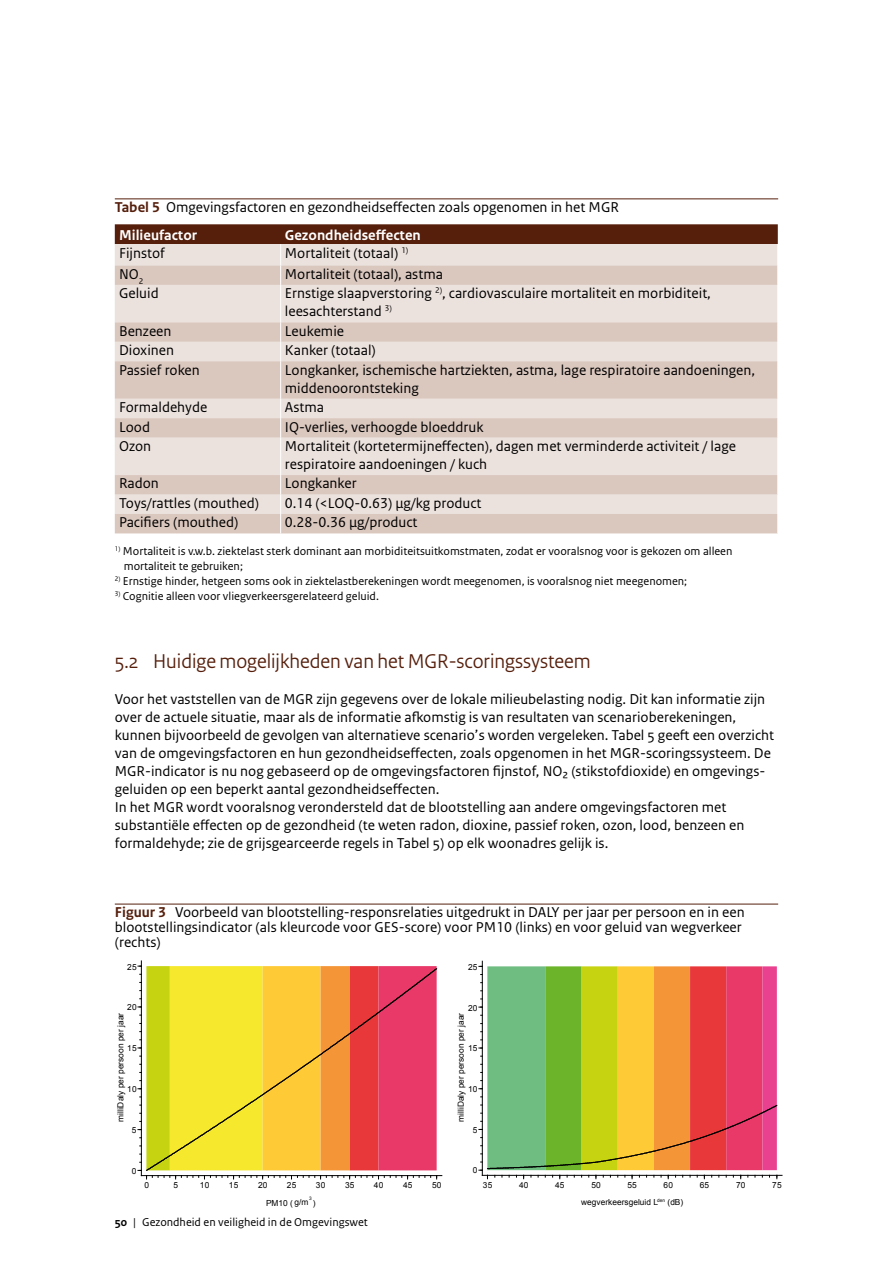
<style>
.page{position:relative;width:893px;height:1263px;background:#fff}
.page>*{position:absolute;margin:0;border:0;box-sizing:border-box;transform-origin:0 0}
._05_RIVM_Paragraafko{font:21px "Rijksoverheid Sans Heading";color:#551f0c}
._10_RIVM_Broodtekst{font:15px/18px "Rijksoverheid Sans Text";color:#000}
.XD-Tabel_plat_def{font:15px/18px "Rijksoverheid Sans Text";color:#000}
._31_RIVM_Tabel_Titel{font:15px/15px "Rijksoverheid Sans Text";color:#000}
.XD-Tabel_plat_def-2{font:700 15px "Rijksoverheid Sans Text";color:#fff}
._33_RIVM_Tabel_Bronv{font:12px/15px "Rijksoverheid Sans Text";color:#000}
.t1{font:8.4px "Arial";letter-spacing:.015em;color:#000}
.t2{font:4.8px "Arial";color:#000}
.s1{font-weight:700;color:#551f0c}
.s2{font-weight:700}
</style>
<div class="page">
<hr style="left:115px;top:198px;width:663px;height:1px;background:#551f0c">
<svg style="left:115px;top:285px;width:662px;height:248px;background:#e3d5ce"></svg>
<svg style="left:115px;top:224px;width:663px;height:61px;background:#b59a90"></svg>
<hr style="left:280px;top:285px;width:1px;height:37px;background:#fff">
<svg style="left:280px;top:322px;width:1px;height:39px"></svg>
<svg style="left:777px;top:322px;width:1px;height:20px"></svg>
<hr style="left:280px;top:361px;width:1px;height:38px;background:#fff">
<svg style="left:280px;top:399px;width:1px;height:39px"></svg>
<svg style="left:777px;top:418px;width:1px;height:20px"></svg>
<hr style="left:280px;top:438px;width:1px;height:37px;background:#fff">
<svg style="left:280px;top:475px;width:1px;height:58px"></svg>
<svg style="left:777px;top:475px;width:1px;height:58px"></svg>
<hr style="left:115px;top:904px;width:663px;height:1px;background:#551f0c">
<hr style="left:141px;top:961px;width:1px;height:214px;background:#000">
<hr style="left:141px;top:1175px;width:301px;height:1px;background:#000">
<svg style="left:138px;top:966px;width:299px;height:213px;background:#eba645"></svg>
<hr style="left:482px;top:961px;width:1px;height:214px;background:#000">
<hr style="left:482px;top:1175px;width:300px;height:1px;background:#000">
<svg style="left:479px;top:966px;width:299px;height:213px;background:#c19855"></svg>
<p class="_31_RIVM_Tabel_Titel" style="left:115px;top:200px;width:506px"><span class="s1">Tabel 5</span> Omgevingsfactoren en gezondheidseffecten zoals opgenomen in het MGR</p>
<p class="XD-Tabel_plat_def-2" style="left:119px;top:226px;width:79px">Milieufactor</p>
<p class="XD-Tabel_plat_def-2" style="left:285px;top:226px;width:137px">Gezondheidseffecten</p>
<p class="XD-Tabel_plat_def" style="left:119px;top:244px;width:47px">Fijnstof</p>
<p class="XD-Tabel_plat_def" style="left:285px;top:244px;width:125px">Mortaliteit (totaal) <sup>1)</sup></p>
<p class="XD-Tabel_plat_def" style="left:119px;top:265px;width:26px">NO<sub>2</sub></p>
<p class="XD-Tabel_plat_def" style="left:285px;top:265px;width:160px">Mortaliteit (totaal), astma</p>
<p class="XD-Tabel_plat_def" style="left:119px;top:285px;width:41px">Geluid</p>
<p class="XD-Tabel_plat_def" style="left:285px;top:285px;width:428px">Ernstige slaapverstoring <sup>2)</sup>, cardiovasculaire mortaliteit en morbiditeit, leesachterstand <sup>3)</sup></p>
<p class="XD-Tabel_plat_def" style="left:119px;top:322px;width:54px">Benzeen</p>
<p class="XD-Tabel_plat_def" style="left:285px;top:322px;width:61px">Leukemie</p>
<p class="XD-Tabel_plat_def" style="left:119px;top:341px;width:57px">Dioxinen</p>
<p class="XD-Tabel_plat_def" style="left:285px;top:341px;width:92px">Kanker (totaal)</p>
<p class="XD-Tabel_plat_def" style="left:119px;top:361px;width:82px">Passief roken</p>
<p class="XD-Tabel_plat_def" style="left:285px;top:361px;width:472px">Longkanker, ischemische hartziekten, astma, lage respiratoire aandoeningen, middenoorontsteking</p>
<p class="XD-Tabel_plat_def" style="left:119px;top:398px;width:90px">Formaldehyde</p>
<p class="XD-Tabel_plat_def" style="left:285px;top:398px;width:41px">Astma</p>
<p class="XD-Tabel_plat_def" style="left:119px;top:418px;width:33px">Lood</p>
<p class="XD-Tabel_plat_def" style="left:285px;top:418px;width:200px">IQ-verlies, verhoogde bloeddruk</p>
<p class="XD-Tabel_plat_def" style="left:119px;top:437px;width:34px">Ozon</p>
<p class="XD-Tabel_plat_def" style="left:285px;top:437px;width:453px">Mortaliteit (kortetermijneffecten), dagen met verminderde activiteit / lage respiratoire aandoeningen / kuch</p>
<p class="XD-Tabel_plat_def" style="left:119px;top:475px;width:41px">Radon</p>
<p class="XD-Tabel_plat_def" style="left:285px;top:475px;width:73px">Longkanker</p>
<p class="XD-Tabel_plat_def" style="left:119px;top:494px;width:141px">Toys/rattles (mouthed)</p>
<p class="XD-Tabel_plat_def" style="left:285px;top:494px;width:198px">0.14 (&lt;LOQ-0.63) µg/kg product</p>
<p class="XD-Tabel_plat_def" style="left:119px;top:514px;width:121px">Pacifiers (mouthed)</p>
<p class="XD-Tabel_plat_def" style="left:285px;top:514px;width:134px">0.28-0.36 µg/product</p>
<p class="_33_RIVM_Tabel_Bronv" style="left:124px;top:544px;width:610px;text-indent:-9px"><sup>1)</sup> Mortaliteit is v.w.b. ziektelast sterk dominant aan morbiditeitsuitkomstmaten, zodat er vooralsnog voor is gekozen om alleen mortaliteit te gebruiken;</p>
<p class="_33_RIVM_Tabel_Bronv" style="left:115px;top:574px;width:574px"><sup>2)</sup> Ernstige hinder, hetgeen soms ook in ziektelastberekeningen wordt meegenomen, is vooralsnog niet meegenomen;</p>
<p class="_33_RIVM_Tabel_Bronv" style="left:115px;top:589px;width:266px"><sup>3)</sup> Cognitie alleen voor vliegverkeersgerelateerd geluid.</p>
<p class="_05_RIVM_Paragraafko" style="left:115px;top:649px;width:477px">5.2 Huidige mogelijkheden van het MGR-scoringssysteem</p>
<p class="_10_RIVM_Broodtekst" style="left:115px;top:690px;width:661px">Voor het vaststellen van de MGR zijn gegevens over de lokale milieubelasting nodig. Dit kan informatie zijn over de actuele situatie, maar als de informatie afkomstig is van resultaten van scenarioberekeningen, kunnen bijvoorbeeld de gevolgen van alternatieve scenario’s worden vergeleken. Tabel 5 geeft een overzicht van de omgevingsfactoren en hun gezondheidseffecten, zoals opgenomen in het MGR-scoringssysteem. De MGR-indicator is nu nog gebaseerd op de omgevingsfactoren fijnstof, NO₂ (stikstofdioxide) en omgevings&shy;geluiden op een beperkt aantal gezondheidseffecten.</p>
<p class="_10_RIVM_Broodtekst" style="left:115px;top:798px;width:631px">In het MGR wordt vooralsnog verondersteld dat de blootstelling aan andere omgevingsfactoren met substantiële effecten op de gezondheid (te weten radon, dioxine, passief roken, ozon, lood, benzeen en formaldehyde; zie de grijsgearceerde regels in Tabel 5) op elk woonadres gelijk is.</p>
<p class="_31_RIVM_Tabel_Titel" style="left:115px;top:905px;width:631px"><span class="s1">Figuur 3</span> Voorbeeld van blootstelling-responsrelaties uitgedrukt in DALY per jaar per persoon en in een blootstellingsindicator (als kleurcode voor GES-score) voor PM10 (links) en voor geluid van wegverkeer (rechts)</p>
<p class="t1" style="left:127px;top:962px;width:11px">25</p>
<p class="t1" style="left:468px;top:962px;width:11px">25</p>
<p class="t1" style="left:127px;top:1003px;width:11px">20</p>
<p class="t1" style="left:468px;top:1003px;width:11px">20</p>
<p class="t1" style="left:116px;top:1122px;width:111px;rotate:-90deg">milliDaly per persoon per jaar</p>
<p class="t1" style="left:127px;top:1043px;width:11px">15</p>
<p class="t1" style="left:127px;top:1084px;width:11px">10</p>
<p class="t1" style="left:456px;top:1122px;width:111px;rotate:-90deg">milliDaly per persoon per jaar</p>
<p class="t1" style="left:468px;top:1043px;width:11px">15</p>
<p class="t1" style="left:468px;top:1084px;width:11px">10</p>
<p class="t1" style="left:132px;top:1125px;width:6px">5</p>
<p class="t1" style="left:473px;top:1125px;width:6px">5</p>
<p class="t1" style="left:132px;top:1166px;width:6px">0</p>
<p class="t1" style="left:473px;top:1166px;width:6px">0</p>
<p class="t1" style="left:144px;top:1180px;width:6px">0</p>
<p class="t1" style="left:173px;top:1180px;width:6px">5</p>
<p class="t1" style="left:200px;top:1180px;width:11px">10</p>
<p class="t1" style="left:229px;top:1180px;width:11px">15</p>
<p class="t1" style="left:258px;top:1180px;width:11px">20</p>
<p class="t1" style="left:287px;top:1180px;width:11px">25</p>
<p class="t1" style="left:316px;top:1180px;width:11px">30</p>
<p class="t1" style="left:345px;top:1180px;width:11px">35</p>
<p class="t1" style="left:374px;top:1180px;width:11px">40</p>
<p class="t1" style="left:403px;top:1180px;width:11px">45</p>
<p class="t1" style="left:432px;top:1180px;width:11px">50</p>
<p class="t1" style="left:266px;top:1198px;width:44px">PM10 ( g/m</p>
<p class="t2" style="left:309px;top:1196px;width:4px">3</p>
<p class="t1" style="left:313px;top:1198px;width:4px">)</p>
<p class="t1" style="left:483px;top:1180px;width:11px">35</p>
<p class="t1" style="left:519px;top:1180px;width:11px">40</p>
<p class="t1" style="left:555px;top:1180px;width:11px">45</p>
<p class="t1" style="left:591px;top:1180px;width:11px">50</p>
<p class="t1" style="left:627px;top:1180px;width:11px">55</p>
<p class="t1" style="left:664px;top:1180px;width:11px">60</p>
<p class="t1" style="left:700px;top:1180px;width:11px">65</p>
<p class="t1" style="left:736px;top:1180px;width:11px">70</p>
<p class="t1" style="left:772px;top:1180px;width:11px">75</p>
<p class="t1" style="left:581px;top:1198px;width:104px">wegverkeersgeluid L<sup>den</sup> (dB)</p>
<p class="_33_RIVM_Tabel_Bronv" style="left:115px;top:1215px;width:255px"><span class="s2">50</span> | Gezondheid en veiligheid in de Omgevingswet</p>
</div>
